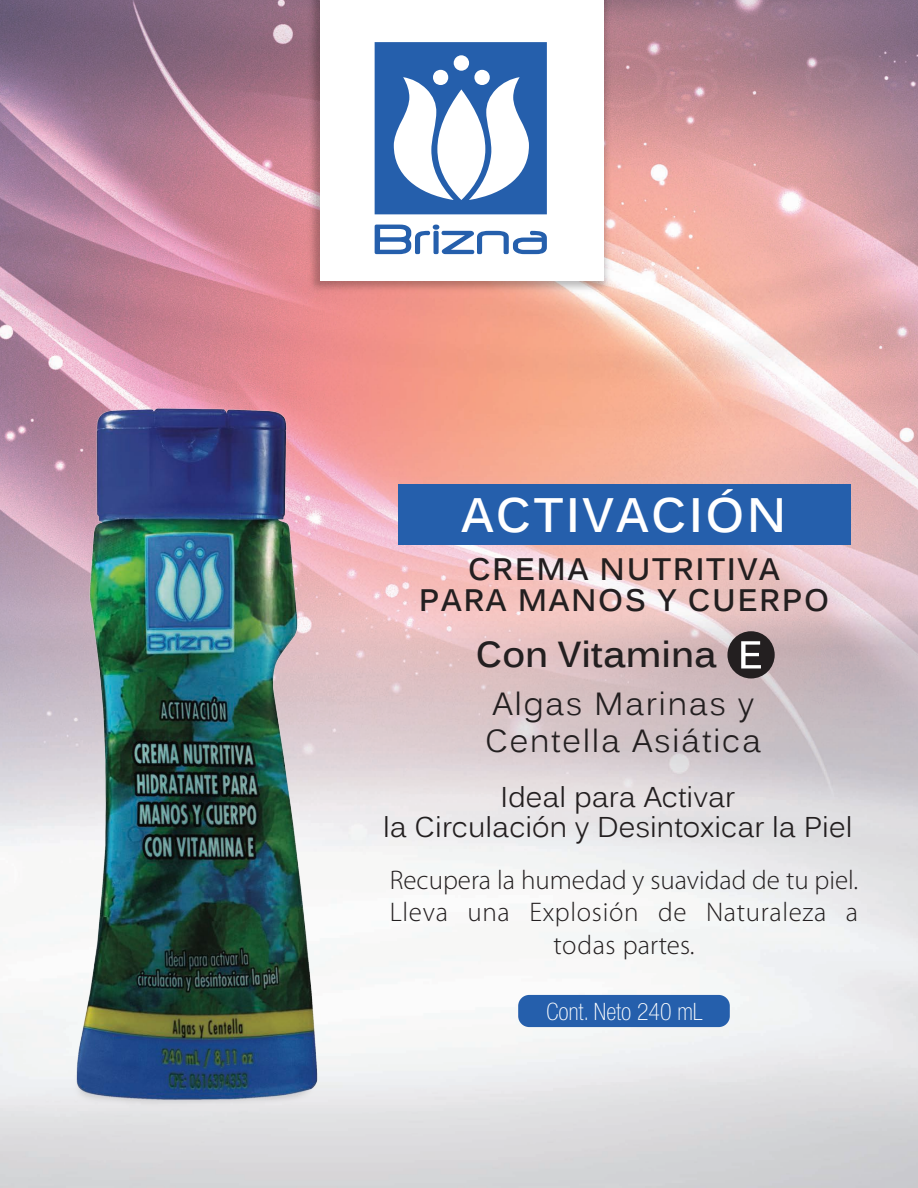
<style>
.page{position:relative;width:918px;height:1188px;background:#fff}
.page>*{position:absolute;margin:0;border:0;box-sizing:border-box;transform-origin:0 0}
.t1{font:700 48.15px "Kalinga";letter-spacing:.05em;color:#fff}
.t2{font:700 36px "Kalinga";color:#231f20}
.t3{font:31.95px/36.6px "Kalinga";letter-spacing:.05em;color:#231f20}
.t4{font:700 30.9px/30.9px "Kalinga";letter-spacing:.05em;color:#231f20;text-align:center}
.t5{font:28.5px/30px "Kalinga";color:#231f20;text-align:center}
.t6{font:300 27px/32.4px "Myriad Pro";letter-spacing:.005em;color:#231f20;text-align:center}
.t7{font:100 condensed 24px "Helvetica Neue";color:#fff}
</style>
<div class="page">
<img style="left:0;top:0;width:918px;height:1188px">
<img style="left:260px;top:0;width:398px;height:340px">
<div style="left:320px;top:0;width:284px;height:281px;background:#fff"></div>
<svg style="left:375px;top:42px;width:172px;height:172px"></svg>
<svg style="left:375px;top:225px;width:172px;height:29px"></svg>
<div style="left:518px;top:995px;width:212px;height:32px;background:#255fac;border-radius:11px"></div>
<div style="left:398px;top:484px;width:452px;height:60px;background:#255fac"></div>
<div style="left:727px;top:631px;width:48px;height:47px;background:#231f20;border-radius:50%"></div>
<svg style="left:741px;top:641px;width:20px;height:27px"></svg>
<img style="left:44px;top:391px;width:297px;height:723px">
<h1 class="t1" style="left:461px;top:483px;width:327px">ACTIVACIÓN</h1>
<p class="t4" style="left:419px;top:556px;width:412px">CREMA NUTRITIVA<br>PARA MANOS Y CUERPO</p>
<h2 class="t2" style="left:476px;top:630px;width:242px">Con Vitamina</h2>
<p class="t3" style="left:485px;top:689px;width:277px">Algas Marinas y<br>Centella Asiática</p>
<p class="t5" style="left:383px;top:785px;width:471px">Ideal para Activar<br>la Circulación y Desintoxicar la Piel</p>
<p class="t6" style="left:390px;top:864px;width:470px">Recupera la humedad y suavidad de tu piel.<br>Lleva una Explosión de Naturaleza a todas partes.</p>
<p class="t7" style="left:546px;top:998px;width:158px">Cont. Neto 240 mL</p>
</div>
